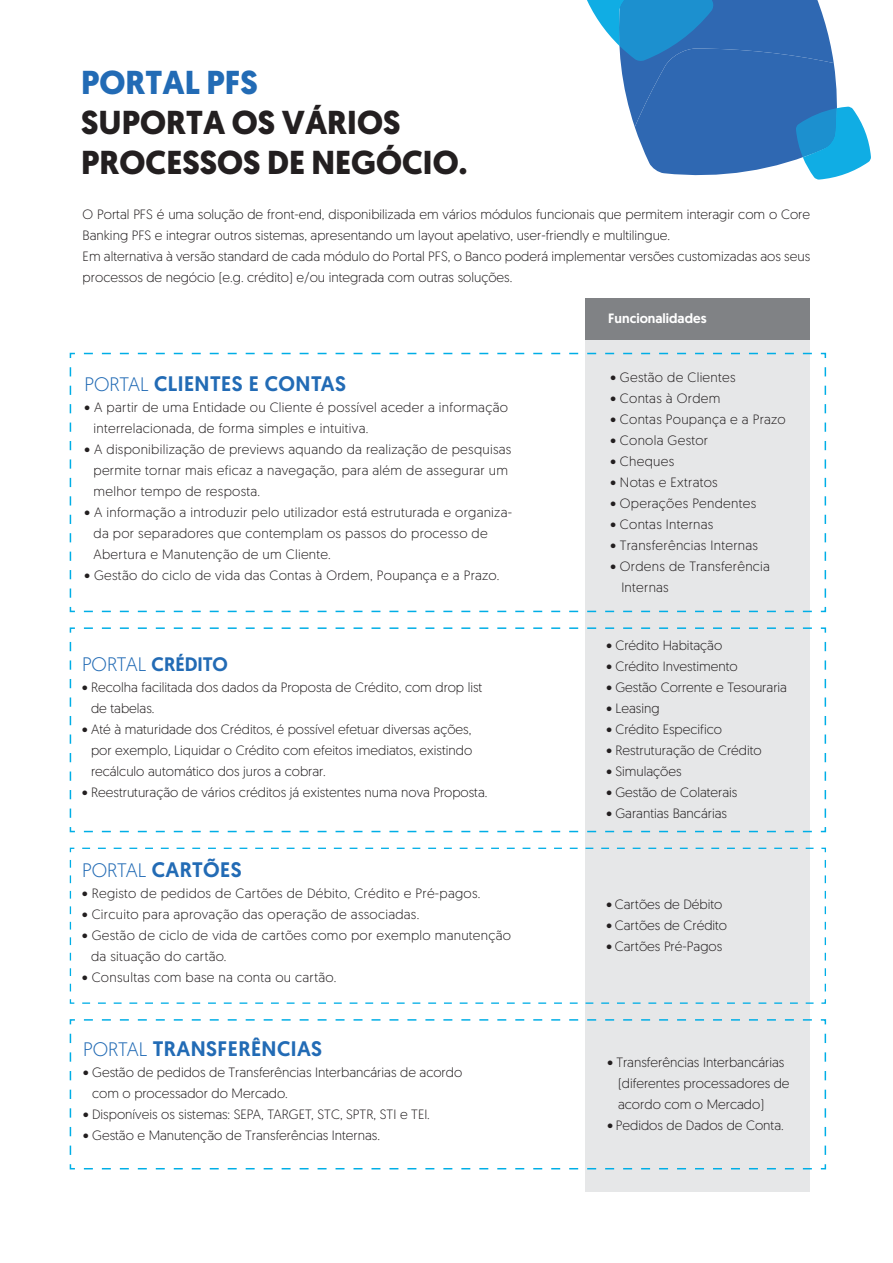
<style>
.page{position:relative;width:893px;height:1263px;background:#fff}
.page>*{position:absolute;margin:0;border:0;box-sizing:border-box;transform-origin:0 0}
.t1{font:700 33.15px/39.6px "Geomanist";color:#231f20}
.t2{font:700 33.15px "Geomanist";color:#226bb5}
.t3{font:500 21px "Geomanist";letter-spacing:.02em;color:#226bb5}
.t4{font:500 19.5px "Geomanist";color:#226bb5}
.t5{font:300 13.5px/21px "Geomanist";color:#231f20}
.t6{font:300 13.5px/21px "Geomanist";letter-spacing:.02em;color:#231f20}
.t7{font:500 13.5px "Geomanist";color:#fff}
.s1{font-weight:300;font-size:19.5px}
.s2{font-weight:300}
</style>
<div class="page">
<svg style="left:587px;top:0;width:284px;height:180px"></svg>
<div style="left:585px;top:331px;width:224px;height:860px;background:#e6e7e8"></div>
<div style="left:585px;top:299px;width:224px;height:41px;background:#808285"></div>
<svg style="left:69px;top:825px;width:743px;height:8px"></svg>
<svg style="left:69px;top:627px;width:6px;height:191px"></svg>
<svg style="left:84px;top:627px;width:743px;height:7px"></svg>
<svg style="left:820px;top:642px;width:7px;height:191px"></svg>
<svg style="left:69px;top:998px;width:744px;height:6px"></svg>
<svg style="left:69px;top:847px;width:6px;height:144px"></svg>
<svg style="left:82px;top:847px;width:744px;height:6px"></svg>
<svg style="left:821px;top:860px;width:5px;height:144px"></svg>
<svg style="left:69px;top:605px;width:743px;height:8px"></svg>
<svg style="left:69px;top:352px;width:6px;height:246px"></svg>
<svg style="left:84px;top:352px;width:743px;height:7px"></svg>
<svg style="left:820px;top:367px;width:7px;height:246px"></svg>
<svg style="left:69px;top:1163px;width:743px;height:7px"></svg>
<svg style="left:69px;top:1019px;width:6px;height:136px"></svg>
<svg style="left:84px;top:1018px;width:743px;height:8px"></svg>
<svg style="left:820px;top:1034px;width:7px;height:136px"></svg>
<h1 class="t2" style="left:81px;top:61px;width:178px">PORTAL PFS</h1>
<h1 class="t1" style="left:81px;top:103px;width:388px">SUPORTA OS VÁRIOS<br>PROCESSOS DE NEGÓCIO.</h1>
<p class="t5" style="left:83px;top:203px;width:729px">O Portal PFS é uma solução de front-end, disponibilizada em vários módulos funcionais que permitem interagir com o Core Banking PFS e integrar outros sistemas, apresentando um layout apelativo, user-friendly e multilingue.<br>Em alternativa à versão standard de cada módulo do Portal PFS, o Banco poderá implementar versões customizadas aos seus processos de negócio (e.g. crédito) e/ou integrada com outras soluções.</p>
<p class="t7" style="left:608px;top:309px;width:100px">Funcionalidades</p>
<h2 class="t3" style="left:85px;top:370px;width:263px"><span class="s1">PORTAL</span> CLIENTES E CONTAS</h2>
<p class="t6" style="left:94px;top:396px;width:416px;text-indent:-9px">• A partir de uma Entidade ou Cliente é possível aceder a informação interrelacionada, de forma simples e intuitiva.</p>
<p class="t6" style="left:94px;top:438px;width:419px;text-indent:-9px">• A disponibilização de previews aquando da realização de pesquisas permite tornar mais eficaz a navegação, para além de assegurar um melhor tempo de resposta.</p>
<p class="t6" style="left:94px;top:501px;width:420px;text-indent:-9px">• A informação a introduzir pelo utilizador está estruturada e organiza&shy;da por separadores que contemplam os passos do processo de<br>Abertura e Manutenção de um Cliente.</p>
<p class="t6" style="left:85px;top:564px;width:416px">• Gestão do ciclo de vida das Contas à Ordem, Poupança e a Prazo.</p>
<h3 class="t4" style="left:82px;top:651px;width:147px"><span class="s2">PORTAL</span> CRÉDITO</h3>
<p class="t5" style="left:91px;top:676px;width:393px;text-indent:-9px">• Recolha facilitada dos dados da Proposta de Crédito, com drop list de tabelas.</p>
<p class="t5" style="left:91px;top:718px;width:383px;text-align:justify;text-indent:-9px">• Até à maturidade dos Créditos, é possível efetuar diversas ações, por exemplo, Liquidar o Crédito com efeitos imediatos, existindo recálculo automático dos juros a cobrar.</p>
<p class="t5" style="left:82px;top:781px;width:407px">• Reestruturação de vários créditos já existentes numa nova Proposta.</p>
<h2 class="t3" style="left:82px;top:856px;width:161px"><span class="s1">PORTAL</span> CARTÕES</h2>
<p class="t6" style="left:82px;top:882px;width:400px">• Registo de pedidos de Cartões de Débito, Crédito e Pré-pagos.</p>
<p class="t6" style="left:82px;top:903px;width:339px">• Circuito para aprovação das operação de associadas.</p>
<p class="t6" style="left:91px;top:924px;width:421px;text-indent:-9px">• Gestão de ciclo de vida de cartões como por exemplo manutenção da situação do cartão.</p>
<p class="t6" style="left:82px;top:966px;width:256px">• Consultas com base na conta ou cartão.</p>
<h2 class="t3" style="left:83px;top:1034px;width:241px"><span class="s1">PORTAL</span> TRANSFERÊNCIAS</h2>
<p class="t5" style="left:92px;top:1061px;width:372px;text-indent:-9px">• Gestão de pedidos de Transferências Interbancárias de acordo com o processador do Mercado.</p>
<p class="t5" style="left:83px;top:1103px;width:348px">• Disponíveis os sistemas: SEPA, TARGET, STC, SPTR, STI e TEI.</p>
<p class="t5" style="left:83px;top:1124px;width:298px">• Gestão e Manutenção de Transferências Internas.</p>
<p class="t6" style="left:610px;top:366px;width:127px">• Gestão de Clientes</p>
<p class="t6" style="left:610px;top:387px;width:111px">• Contas à Ordem</p>
<p class="t6" style="left:610px;top:408px;width:177px">• Contas Poupança e a Prazo</p>
<p class="t6" style="left:610px;top:429px;width:99px">• Conola Gestor</p>
<p class="t6" style="left:610px;top:450px;width:65px">• Cheques</p>
<p class="t6" style="left:610px;top:471px;width:109px">• Notas e Extratos</p>
<p class="t6" style="left:610px;top:492px;width:147px">• Operações Pendentes</p>
<p class="t6" style="left:610px;top:513px;width:105px">• Contas Internas</p>
<p class="t6" style="left:610px;top:534px;width:149px">• Transferências Internas</p>
<p class="t6" style="left:621px;top:555px;width:150px;text-indent:-11px">• Ordens de Transferência<br>Internas</p>
<p class="t5" style="left:606px;top:634px;width:117px">• Crédito Habitação</p>
<p class="t5" style="left:606px;top:655px;width:133px">• Crédito Investimento</p>
<p class="t5" style="left:606px;top:676px;width:182px">• Gestão Corrente e Tesouraria</p>
<p class="t5" style="left:606px;top:697px;width:55px">• Leasing</p>
<p class="t5" style="left:606px;top:718px;width:117px">• Crédito Especifico</p>
<p class="t5" style="left:606px;top:739px;width:157px">• Restruturação de Crédito</p>
<p class="t5" style="left:606px;top:760px;width:77px">• Simulações</p>
<p class="t5" style="left:606px;top:781px;width:133px">• Gestão de Colaterais</p>
<p class="t5" style="left:606px;top:802px;width:122px">• Garantias Bancárias</p>
<p class="t5" style="left:606px;top:893px;width:117px">• Cartões de Débito</p>
<p class="t5" style="left:606px;top:914px;width:122px">• Cartões de Crédito</p>
<p class="t5" style="left:606px;top:935px;width:117px">• Cartões Pré-Pagos</p>
<p class="t5" style="left:618px;top:1051px;width:173px;text-indent:-11px">• Transferências Interbancárias (diferentes processadores de acordo com o Mercado)</p>
<p class="t5" style="left:607px;top:1114px;width:178px">• Pedidos de Dados de Conta.</p>
</div>
